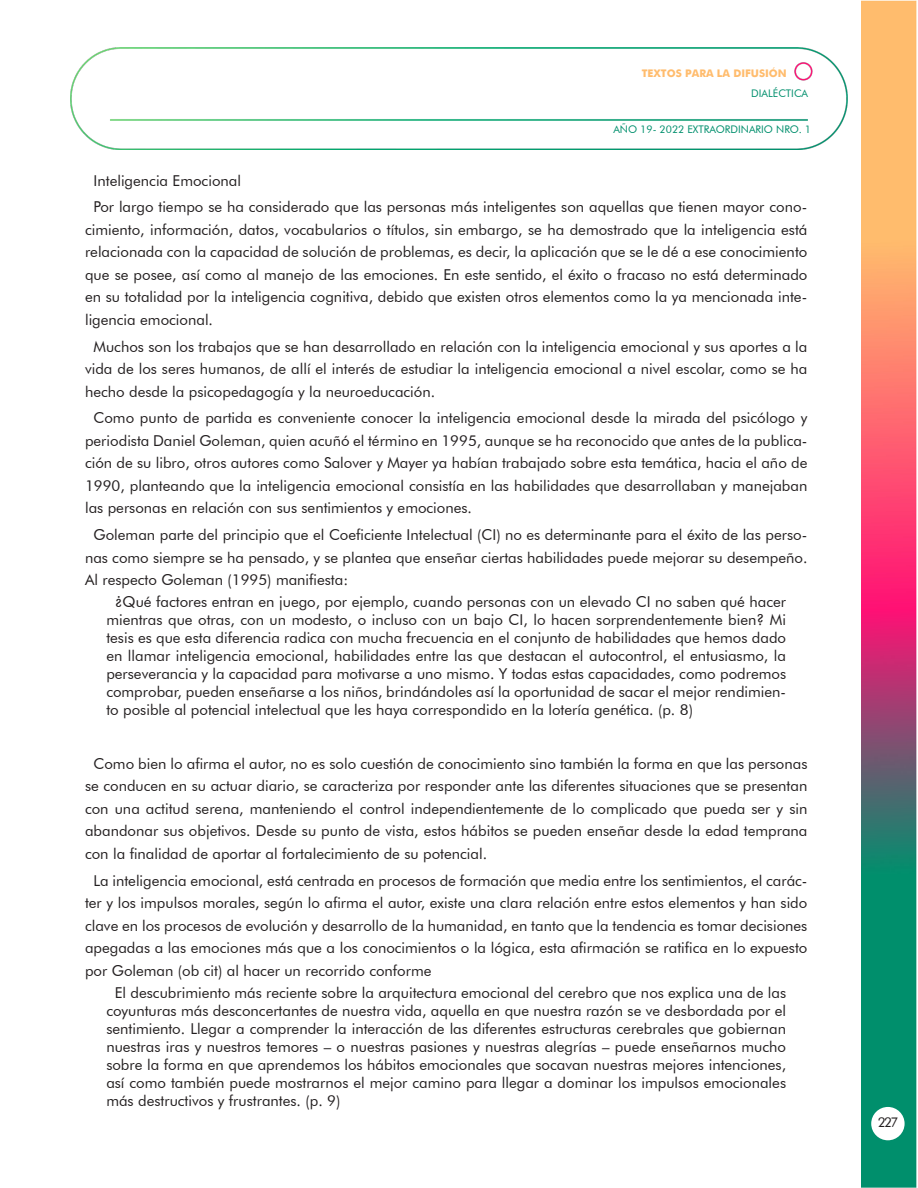
<style>
.page{position:relative;width:918px;height:1188px;background:#fff}
.page>*{position:absolute;margin:0;border:0;box-sizing:border-box;transform-origin:0 0}
.t1{font:15px/22.5px "Futura BT";color:#231f20;text-align:justify}
.t2{font:13.5px "Futura BT";color:#231f20}
.t3{font:10.5px "Futura BT";color:#008f6d}
.t4{font:700 10.5px "Futura";color:#ffbc6d}
</style>
<div class="page">
<img style="left:861px;top:0;width:56px;height:1188px">
<img style="left:71px;top:48px;width:776px;height:102px">
<div style="left:871px;top:1107px;width:34px;height:33px;background:#fff;border-radius:50%"></div>
<p class="t4" style="left:642px;top:66px;width:147px">TEXTOS PARA LA DIFUSIÓN</p>
<p class="t3" style="left:751px;top:87px;width:58px">DIALÉCTICA</p>
<p class="t3" style="left:613px;top:123px;width:199px">AÑO 19- 2022 EXTRAORDINARIO NRO. 1</p>
<p class="t1" style="left:94px;top:169px;width:149px">Inteligencia Emocional</p>
<p class="t1" style="left:85px;top:196px;width:724px;text-indent:9px">Por largo tiempo se ha considerado que las personas más inteligentes son aquellas que tienen mayor cono&shy;cimiento, información, datos, vocabularios o títulos, sin embargo, se ha demostrado que la inteligencia está relacionada con la capacidad de solución de problemas, es decir, la aplicación que se le dé a ese conocimiento que se posee, así como al manejo de las emociones. En este sentido, el éxito o fracaso no está determinado en su totalidad por la inteligencia cognitiva, debido que existen otros elementos como la ya mencionada inte&shy;ligencia emocional.</p>
<p class="t1" style="left:85px;top:335px;width:724px;text-indent:9px">Muchos son los trabajos que se han desarrollado en relación con la inteligencia emocional y sus aportes a la vida de los seres humanos, de allí el interés de estudiar la inteligencia emocional a nivel escolar, como se ha hecho desde la psicopedagogía y la neuroeducación.</p>
<p class="t1" style="left:85px;top:407px;width:724px;text-indent:9px">Como punto de partida es conveniente conocer la inteligencia emocional desde la mirada del psicólogo y periodista Daniel Goleman, quien acuñó el término en 1995, aunque se ha reconocido que antes de la publica&shy;ción de su libro, otros autores como Salover y Mayer ya habían trabajado sobre esta temática, hacia el año de 1990, planteando que la inteligencia emocional consistía en las habilidades que desarrollaban y manejaban las personas en relación con sus sentimientos y emociones.</p>
<p class="t1" style="left:85px;top:524px;width:724px;text-indent:9px">Goleman parte del principio que el Coeficiente Intelectual (CI) no es determinante para el éxito de las perso&shy;nas como siempre se ha pensado, y se plantea que enseñar ciertas habilidades puede mejorar su desempeño.<br>Al respecto Goleman (1995) manifiesta:</p>
<p class="t1" style="left:106px;top:593px;width:681px;line-height:18px;text-indent:9px">¿Qué factores entran en juego, por ejemplo, cuando personas con un elevado CI no saben qué hacer mientras que otras, con un modesto, o incluso con un bajo CI, lo hacen sorprendentemente bien? Mi tesis es que esta diferencia radica con mucha frecuencia en el conjunto de habilidades que hemos dado en llamar inteligencia emocional, habilidades entre las que destacan el autocontrol, el entusiasmo, la perseverancia y la capacidad para motivarse a uno mismo. Y todas estas capacidades, como podremos comprobar, pueden enseñarse a los niños, brindándoles así la oportunidad de sacar el mejor rendimien&shy;to posible al potencial intelectual que les haya correspondido en la lotería genética. (p. 8)</p>
<p class="t1" style="left:85px;top:752px;width:724px;text-indent:9px">Como bien lo afirma el autor, no es solo cuestión de conocimiento sino también la forma en que las personas se conducen en su actuar diario, se caracteriza por responder ante las diferentes situaciones que se presentan con una actitud serena, manteniendo el control independientemente de lo complicado que pueda ser y sin abandonar sus objetivos. Desde su punto de vista, estos hábitos se pueden enseñar desde la edad temprana con la finalidad de aportar al fortalecimiento de su potencial.</p>
<p class="t1" style="left:85px;top:869px;width:724px;text-indent:9px">La inteligencia emocional, está centrada en procesos de formación que media entre los sentimientos, el carác&shy;ter y los impulsos morales, según lo afirma el autor, existe una clara relación entre estos elementos y han sido clave en los procesos de evolución y desarrollo de la humanidad, en tanto que la tendencia es tomar decisiones apegadas a las emociones más que a los conocimientos o la lógica, esta afirmación se ratifica en lo expuesto por Goleman (ob cit) al hacer un recorrido conforme</p>
<p class="t1" style="left:106px;top:984px;width:681px;line-height:18px;text-indent:9px">El descubrimiento más reciente sobre la arquitectura emocional del cerebro que nos explica una de las coyunturas más desconcertantes de nuestra vida, aquella en que nuestra razón se ve desbordada por el sentimiento. Llegar a comprender la interacción de las diferentes estructuras cerebrales que gobiernan nuestras iras y nuestros temores – o nuestras pasiones y nuestras alegrías – puede enseñarnos mucho sobre la forma en que aprendemos los hábitos emocionales que socavan nuestras mejores intenciones, así como también puede mostrarnos el mejor camino para llegar a dominar los impulsos emocionales más destructivos y frustrantes. (p. 9)</p>
<p class="t2" style="left:878px;top:1114px;width:22px">227</p>
</div>
